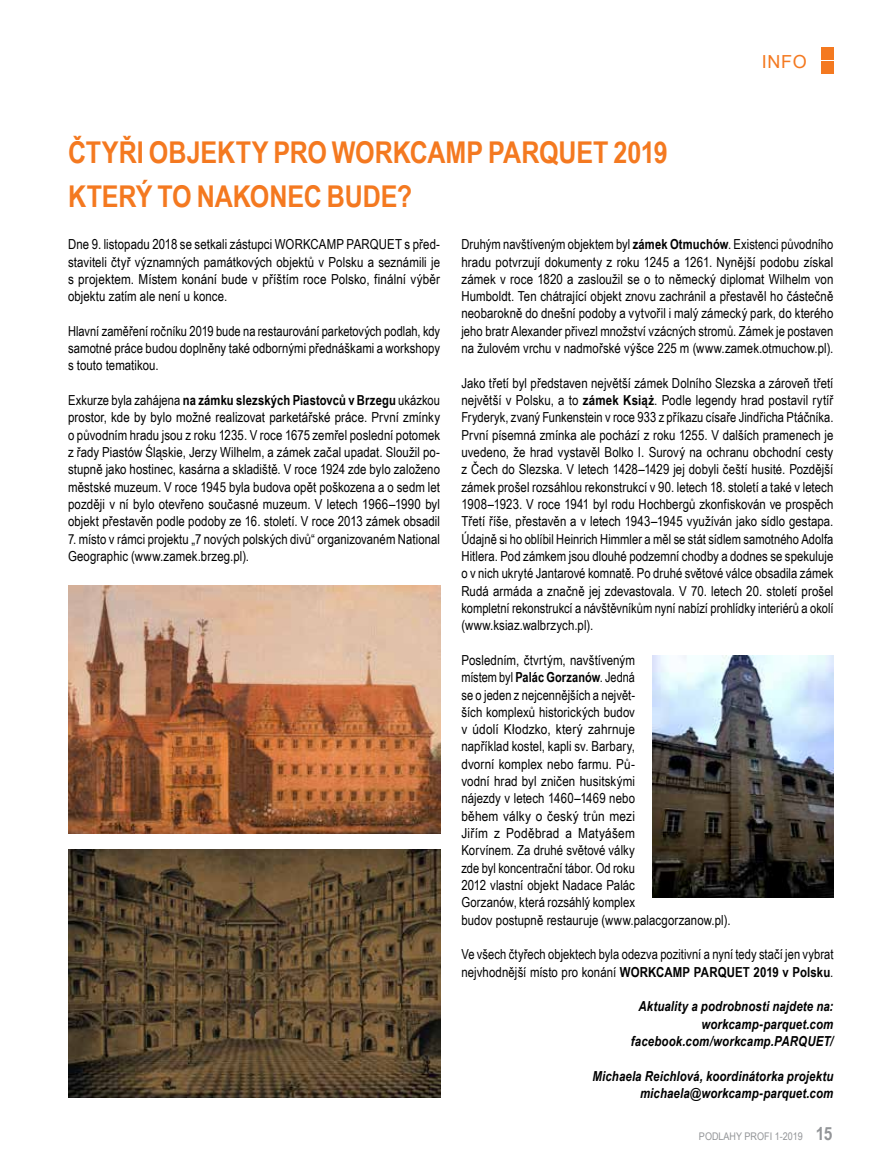
<style>
.page{position:relative;width:893px;height:1170px;background:#fff}
.page>*{position:absolute;margin:0;border:0;box-sizing:border-box;transform-origin:0 0}
.t1{font:700 30px/44px "Arial Narrow";letter-spacing:-.005em;color:#f47920}
.t2{font:18px "Arial";color:#f47920}
.t3{font:13.8px/17.2px "Arial Narrow";letter-spacing:.005em;color:#000;text-align:justify}
.t4{font:italic 700 13.8px/17.2px "Arial Narrow";letter-spacing:.01em;color:#000;text-align:right}
.t5{font:10.5px "Arial Narrow";color:#939598;scale:1.05 1}
.s1{font-weight:700}
.s2{font-weight:700;font-size:18.15px}
</style>
<div class="page">
<div style="left:821px;top:47px;width:12px;height:12px;background:#f47920"></div>
<div style="left:821px;top:62px;width:12px;height:12px;background:#f47920"></div>
<img style="left:68px;top:849px;width:372px;height:248px">
<img style="left:68px;top:585px;width:372px;height:248px">
<img style="left:652px;top:655px;width:181px;height:242px">
<h2 class="t2" style="left:762px;top:49px;width:46px">INFO</h2>
<h1 class="t1" style="left:68px;top:128px;width:601px">ČTYŘI OBJEKTY PRO WORKCAMP PARQUET 2019<br>KTERÝ TO NAKONEC BUDE?</h1>
<p class="t3" style="left:68px;top:235px;width:374px">Dne 9. listopadu 2018 se setkali zástupci WORKCAMP PARQUET s před&shy;staviteli čtyř významných památkových objektů v Polsku a seznámili je s projektem. Místem konání bude v příštím roce Polsko, finální výběr objektu zatím ale není u konce.</p>
<p class="t3" style="left:68px;top:322px;width:374px">Hlavní zaměření ročníku 2019 bude na restaurování parketových podlah, kdy samotné práce budou doplněny také odbornými přednáškami a workshopy s touto tematikou.</p>
<p class="t3" style="left:68px;top:391px;width:374px">Exkurze byla zahájena <span class="s1">na zámku slezských Piastovců v Brzegu</span> ukázkou prostor, kde by bylo možné realizovat parketářské práce. První zmínky o původním hradu jsou z roku 1235. V roce 1675 zemřel poslední potomek z řady Piastów Śląskie, Jerzy Wilhelm, a zámek začal upadat. Sloužil po&shy;stupně jako hostinec, kasárna a skladiště. V roce 1924 zde bylo založeno městské muzeum. V roce 1945 byla budova opět poškozena a o sedm let později v ní bylo otevřeno současné muzeum. V letech 1966–1990 byl objekt přestavěn podle podoby ze 16. století. V roce 2013 zámek obsadil</p>
<p class="t3" style="left:68px;top:529px;width:374px">7. místo v rámci projektu „7 nových polských divů“ organizovaném National<br>Geographic (www.zamek.brzeg.pl).</p>
<p class="t3" style="left:461px;top:235px;width:374px">Druhým navštíveným objektem byl <span class="s1">zámek Otmuchów</span>. Existenci původního hradu potvrzují dokumenty z roku 1245 a 1261. Nynější podobu získal zámek v roce 1820 a zasloužil se o to německý diplomat Wilhelm von Humboldt. Ten chátrající objekt znovu zachránil a přestavěl ho částečně neobarokně do dnešní podoby a vytvořil i malý zámecký park, do kterého jeho bratr Alexander přivezl množství vzácných stromů. Zámek je postaven na žulovém vrchu v nadmořské výšce 225 m (www.zamek.otmuchow.pl).</p>
<p class="t3" style="left:461px;top:374px;width:374px">Jako třetí byl představen největší zámek Dolního Slezska a zároveň třetí největší v Polsku, a to <span class="s1">zámek Książ</span>. Podle legendy hrad postavil rytíř Fryderyk, zvaný Funkenstein v roce 933 z příkazu císaře Jindřicha Ptáčníka.<br>První písemná zmínka ale pochází z roku 1255. V dalších pramenech je uvedeno, že hrad vystavěl Bolko I. Surový na ochranu obchodní cesty z Čech do Slezska. V letech 1428–1429 jej dobyli čeští husité. Pozdější zámek prošel rozsáhlou rekonstrukcí v 90. letech 18. století a také v letech 1908–1923. V roce 1941 byl rodu Hochbergů zkonfiskován ve prospěch Třetí říše, přestavěn a v letech 1943–1945 využíván jako sídlo gestapa.<br>Údajně si ho oblíbil Heinrich Himmler a měl se stát sídlem samotného Adolfa Hitlera. Pod zámkem jsou dlouhé podzemní chodby a dodnes se spekuluje o v nich ukryté Jantarové komnatě. Po druhé světové válce obsadila zámek Rudá armáda a značně jej zdevastovala. V 70. letech 20. století prošel kompletní rekonstrukcí a návštěvníkům nyní nabízí prohlídky interiérů a okolí (www.ksiaz.walbrzych.pl).</p>
<p class="t3" style="left:461px;top:650px;width:271px;text-align:left">Posledním, čtvrtým, navštíveným<br>místem byl <span class="s1">Palác Gorzanów</span>. Jedná<br>se o jeden z nejcennějších a největ-<br>ších komplexů historických budov<br>v údolí Kłodzko, který zahrnuje<br>například kostel, kapli sv. Barbary,<br>dvorní komplex nebo farmu. Pů-<br>vodní hrad byl zničen husitskými<br>nájezdy v letech 1460–1469 nebo<br>během války o český trůn mezi<br>Jiřím z Poděbrad a Matyášem<br>Korvínem. Za druhé světové války<br>zde byl koncentrační tábor. Od roku<br>2012 vlastní objekt Nadace Palác<br>Gorzanów, která rozsáhlý komplex<br>budov postupně restauruje (www.palacgorzanow.pl).</p>
<p class="t3" style="left:461px;top:945px;width:374px">Ve všech čtyřech objektech byla odezva pozitivní a nyní tedy stačí jen vybrat nejvhodnější místo pro konání <span class="s1">WORKCAMP PARQUET 2019 v Polsku</span>.</p>
<p class="t4" style="left:631px;top:997px;width:204px">Aktuality a podrobnosti najdete na: workcamp-parquet.com facebook.com/workcamp.PARQUET/</p>
<p class="t4" style="left:592px;top:1066px;width:243px">Michaela Reichlová, koordinátorka projektu michaela@workcamp-parquet.com</p>
<p class="t5" style="left:699px;top:1128px;width:129px">PODLAHY PROFI 1-2019 <span class="s2">15</span></p>
</div>
